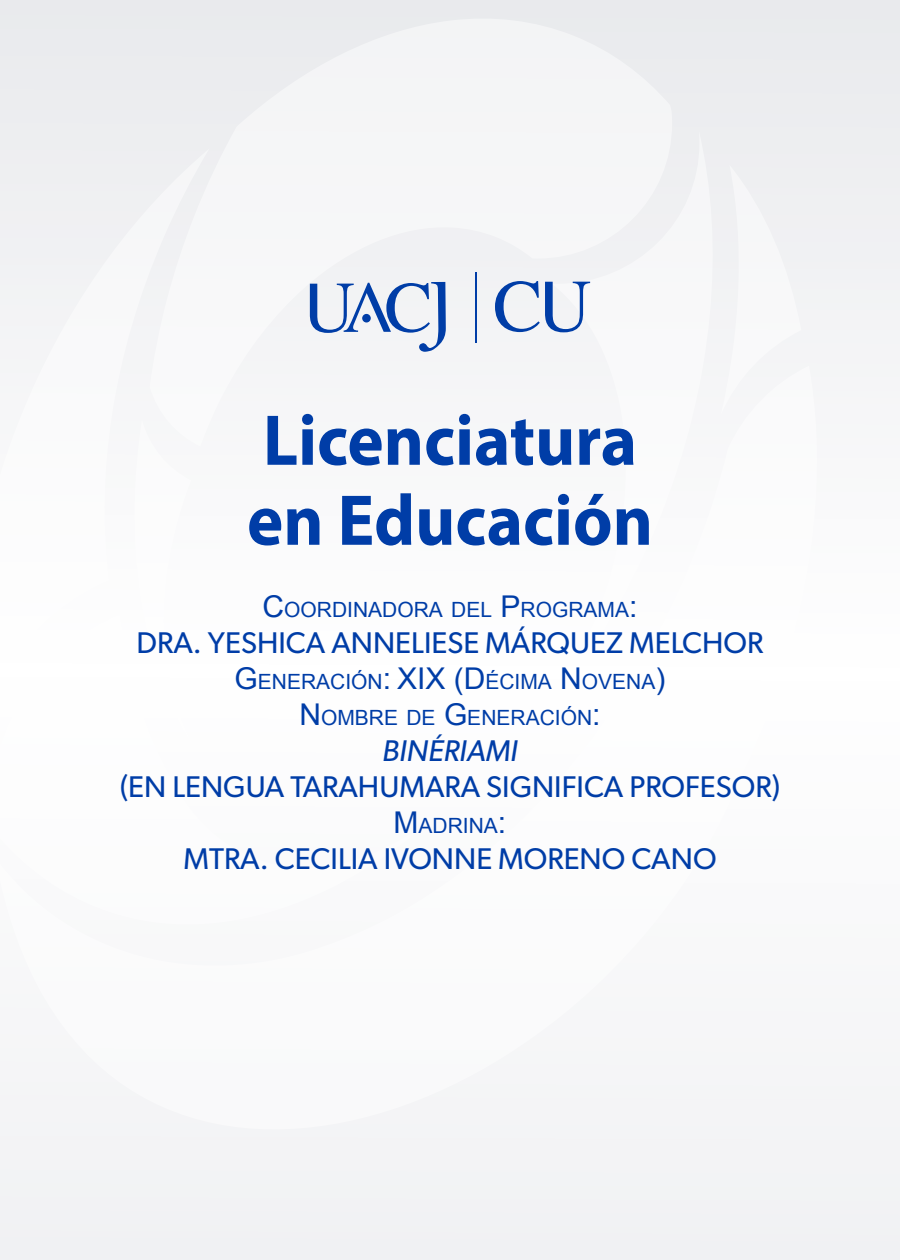
<style>
.page{position:relative;width:900px;height:1260px;background:#f6f6f8}
.page>*{position:absolute;margin:0;border:0;box-sizing:border-box;transform-origin:0 0}
.t1{font:700 72.5px/80px "Myriad Pro";color:#003da7;scale:.95 1}
.t2{font:30px "Gibson";color:#003da7}
.t3{font:italic 30px "Gibson";color:#003da7}
.t4{font:21px/36px "Arial";color:#003da7;text-align:center}
.s1{font-size:30px}
</style>
<div class="page">
<hr style="left:475px;top:272px;width:1px;height:70px;background:#003da7">
<svg style="left:310px;top:282px;width:136px;height:70px"></svg>
<svg style="left:495px;top:281px;width:95px;height:51px"></svg>
<h1 class="t1" style="left:247px;top:398px;width:429px">Licenciatura en Educación</h1>
<p class="t4" style="left:263px;top:592px;width:376px"><span class="s1">C</span>OORDINADORA DEL <span class="s1">P</span>ROGRAMA<span class="s1">:</span></p>
<p class="t2" style="left:137px;top:624px;width:628px">DRA. YESHICA ANNELIESE MÁRQUEZ MELCHOR</p>
<p class="t4" style="left:235px;top:664px;width:432px"><span class="s1">G</span> ENERACIÓN<span class="s1">: XIX (D</span>ÉCIMA <span class="s1">N</span> OVENA<span class="s1">)<br>N</span> OMBRE DE <span class="s1">G</span> ENERACIÓN<span class="s1">:</span></p>
<p class="t3" style="left:382px;top:732px;width:137px">BINÉRIAMI</p>
<p class="t2" style="left:120px;top:768px;width:662px">(EN LENGUA TARAHUMARA SIGNIFICA PROFESOR)</p>
<p class="t4" style="left:394px;top:808px;width:114px"><span class="s1">M</span>ADRINA<span class="s1">:</span></p>
<p class="t2" style="left:183px;top:840px;width:535px">MTRA. CECILIA IVONNE MORENO CANO</p>
</div>
